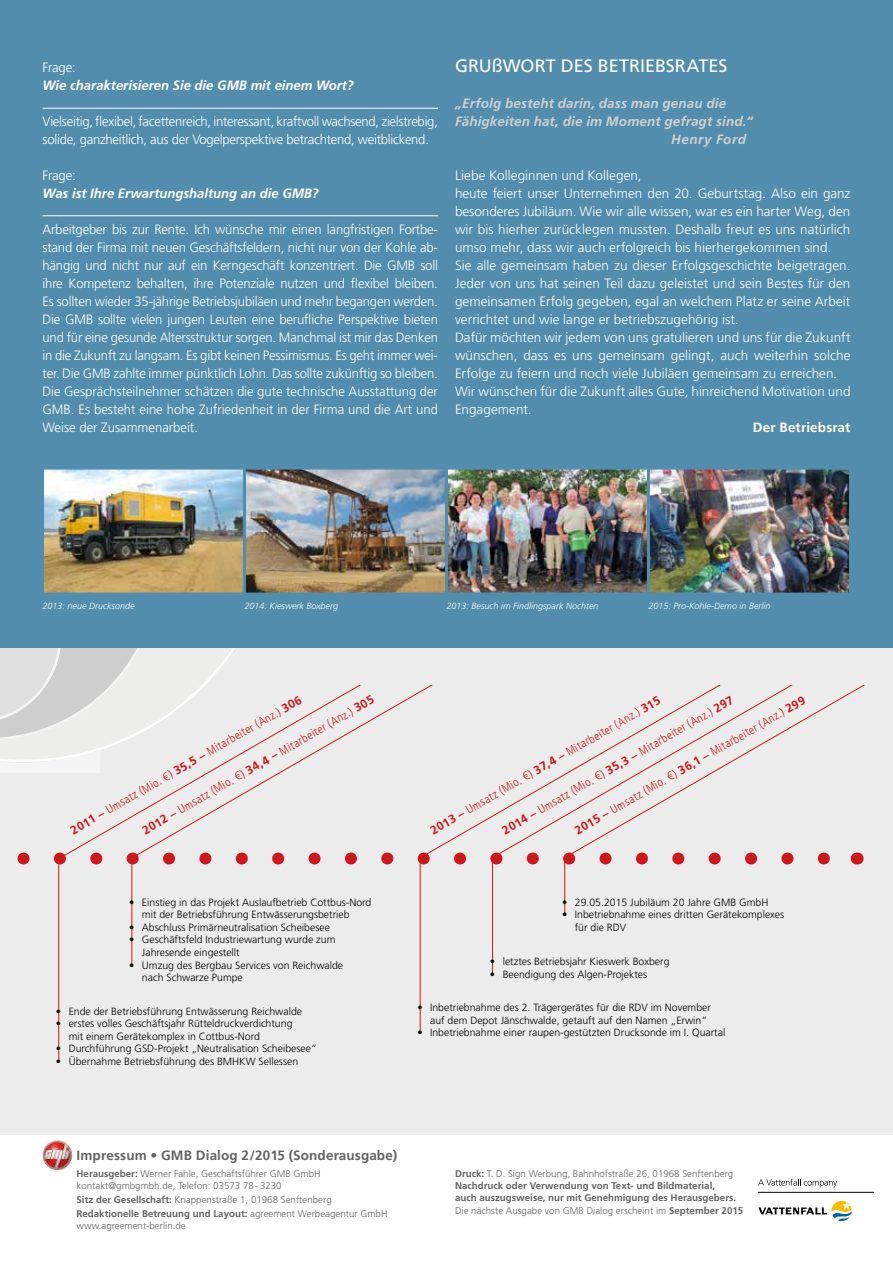
<style>
.page{position:relative;width:893px;height:1263px;background:#fff}
.page>*{position:absolute;margin:0;border:0;box-sizing:border-box;transform-origin:0 0}
.t1{font:18px "Frutiger LT Std";letter-spacing:-.005em;color:#fff}
.t2{font:300 13.5px/18px "Frutiger LT Std";color:#fff}
.t3{font:300 13.5px/18px "Frutiger LT Std";letter-spacing:-.02em;color:#fff}
.t4{font:italic 700 13.5px "Frutiger LT Std";color:#fff}
.t5{font:italic 700 13.5px "Frutiger LT Std";letter-spacing:.01em;color:#d0d0d0}
.t6{font:700 13.5px "Frutiger LT Std";letter-spacing:.01em;color:#646363}
.t7{font:700 13.5px "Frutiger LT Std";letter-spacing:.01em;color:#fff}
.t8{font:italic 700 13.5px "Frutiger LT Std";letter-spacing:.04em;color:#d0d0d0}
.t9{font:300 condensed 12px "Frutiger LT Std";color:#cd171a}
.t10{font:300 10.5px/12.6px "Frutiger LT Std";color:#000}
.t11{font:300 9.75px/11.7px "Frutiger LT Std";color:#646363}
.t12{font:700 9.75px/11.7px "Frutiger LT Std";color:#646363}
.t13{font:italic 300 9px "Frutiger LT Std";color:#fff}
.s1{font-weight:700;font-stretch:normal}
.s2{font-weight:400;font-stretch:condensed}
.s3{font-weight:700}
.s4{font-weight:300}
</style>
<div class="page">
<div style="left:0;top:0;width:893px;height:648px;background:#528dad"></div>
<div style="left:0;top:648px;width:893px;height:486px;background:#ececec"></div>
<svg style="left:0;top:648px;width:58px;height:114px"></svg>
<img style="left:45px;top:470px;width:803px;height:122px">
<div style="left:647px;top:466px;width:205px;height:130px;border:3px solid #528dad"></div>
<svg style="left:23px;top:852px;width:807px;height:12px"></svg>
<div style="left:243px;top:466px;width:205px;height:130px;border:3px solid #528dad"></div>
<div style="left:41px;top:466px;width:205px;height:130px;border:3px solid #528dad"></div>
<svg style="left:758px;top:1200px;width:94px;height:21px"></svg>
<svg style="left:758px;top:1179px;width:79px;height:8px"></svg>
<hr style="left:758px;top:1192px;width:115px;height:1px;background:#000">
<img style="left:43px;top:1140px;width:13px;height:23px">
<hr style="left:564px;top:858px;width:1px;height:56px;background:#cd171a">
<hr style="left:492px;top:858px;width:1px;height:116px;background:#cd171a">
<hr style="left:420px;top:858px;width:1px;height:175px;background:#cd171a">
<hr style="left:132px;top:858px;width:1px;height:107px;background:#cd171a">
<hr style="left:58px;top:858px;width:1px;height:203px;background:#cd171a">
<div style="left:445px;top:466px;width:205px;height:130px;border:3px solid #528dad"></div>
<hr style="left:43px;top:108px;width:395px;height:1px;background:#fff">
<hr style="left:43px;top:216px;width:395px;height:1px;background:#fff">
<svg style="left:58px;top:648px;width:72px;height:211px"></svg>
<svg style="left:130px;top:648px;width:288px;height:211px"></svg>
<svg style="left:418px;top:685px;width:72px;height:174px"></svg>
<svg style="left:490px;top:775px;width:72px;height:84px"></svg>
<svg style="left:562px;top:685px;width:303px;height:174px"></svg>
<div style="left:257px;top:648px;width:636px;height:36px;background:#ececec"></div>
<p class="t2" style="left:43px;top:59px;width:35px">Frage:</p>
<p class="t4" style="left:43px;top:77px;width:313px">Wie charakterisieren Sie die GMB mit einem Wort?</p>
<p class="t3" style="left:43px;top:113px;width:397px">Vielseitig, flexibel, facettenreich, interessant, kraftvoll wachsend, zielstrebig, solide, ganzheitlich, aus der Vogelperspektive betrachtend, weitblickend.</p>
<p class="t2" style="left:43px;top:167px;width:35px">Frage:</p>
<p class="t4" style="left:43px;top:185px;width:278px">Was ist Ihre Erwartungshaltung an die GMB?</p>
<p class="t2" style="left:43px;top:221px;width:397px;text-align:justify">Arbeitgeber bis zur Rente. Ich wünsche mir einen langfristigen Fortbe&shy;stand der Firma mit neuen Geschäftsfeldern, nicht nur von der Kohle ab&shy;hängig und nicht nur auf ein Kerngeschäft konzentriert. Die GMB soll ihre Kompetenz behalten, ihre Potenziale nutzen und flexibel bleiben.<br>Es sollten wieder 35-jährige Betriebsjubiläen und mehr begangen werden.<br>Die GMB sollte vielen jungen Leuten eine berufliche Perspektive bieten und für eine gesunde Altersstruktur sorgen. Manchmal ist mir das Denken in die Zukunft zu langsam. Es gibt keinen Pessimismus. Es geht immer wei&shy;ter. Die GMB zahlte immer pünktlich Lohn. Das sollte zukünftig so bleiben.<br>Die Gesprächsteilnehmer schätzen die gute technische Ausstattung der GMB. Es besteht eine hohe Zufriedenheit in der Firma und die Art und Weise der Zusammenarbeit.</p>
<h1 class="t1" style="left:455px;top:55px;width:274px">GRUßWORT DES BETRIEBSRATES</h1>
<p class="t5" style="left:455px;top:95px;width:273px">„Erfolg besteht darin, dass man genau die</p>
<p class="t5" style="left:455px;top:113px;width:299px">Fähigkeiten hat, die im Moment gefragt sind.“</p>
<p class="t8" style="left:671px;top:131px;width:77px">Henry Ford</p>
<p class="t2" style="left:455px;top:167px;width:397px">Liebe Kolleginnen und Kollegen,<br>heute feiert unser Unternehmen den 20. Geburtstag. Also ein ganz besonderes Jubiläum. Wie wir alle wissen, war es ein harter Weg, den wir bis hierher zurücklegen mussten. Deshalb freut es uns natürlich umso mehr, dass wir auch erfolgreich bis hierhergekommen sind.<br>Sie alle gemeinsam haben zu dieser Erfolgsgeschichte beigetragen.<br>Jeder von uns hat seinen Teil dazu geleistet und sein Bestes für den gemeinsamen Erfolg gegeben, egal an welchem Platz er seine Arbeit verrichtet und wie lange er betriebszugehörig ist.<br>Dafür möchten wir jedem von uns gratulieren und uns für die Zukunft wünschen, dass es uns gemeinsam gelingt, auch weiterhin solche Erfolge zu feiern und noch viele Jubiläen gemeinsam zu erreichen.<br>Wir wünschen für die Zukunft alles Gute, hinreichend Motivation und Engagement.</p>
<p class="t7" style="left:753px;top:419px;width:99px">Der Betriebsrat</p>
<p class="t13" style="left:43px;top:601px;width:94px">2013: neue Drucksonde</p>
<p class="t13" style="left:244px;top:601px;width:95px">2014: Kieswerk Boxberg</p>
<p class="t13" style="left:446px;top:601px;width:154px">2013: Besuch im Findlingspark Nochten</p>
<p class="t13" style="left:648px;top:601px;width:124px">2015: Pro-Kohle-Demo in Berlin</p>
<p class="t9" style="left:140px;top:825px;width:267px;rotate:-30deg"><span class="s1">2012 –</span> Umsatz (Mio. €) <span class="s1">34,4 –</span> Mitarbeiter (Anz.) <span class="s1">305</span></p>
<p class="t9" style="left:428px;top:825px;width:265px;rotate:-30deg"><span class="s1">2013 –</span> Umsatz (Mio. €) <span class="s1">37,4 –</span> Mitarbeiter (Anz.) <span class="s1">315</span></p>
<p class="t9" style="left:68px;top:825px;width:266px;rotate:-30deg"><span class="s1">2011 –</span> Umsatz (Mio. €) <span class="s1">35,5 –</span> Mitarbeiter (Anz.) <span class="s1">306</span></p>
<p class="t9" style="left:500px;top:825px;width:266px;rotate:-30deg"><span class="s1">2014 –</span> Umsatz (Mio. €) <span class="s1">35,3 –</span> Mitarbeiter (Anz.) <span class="s1">297</span></p>
<p class="t9" style="left:572px;top:825px;width:266px;rotate:-30deg"><span class="s1">2015 –</span> Umsatz (Mio. €) <span class="s1">36,1 –</span> Mitarbeiter (Anz.) <span class="s1">299</span></p>
<p class="t10" style="left:142px;top:896px;width:231px;text-indent:-13px">• Einstieg in das Projekt Auslaufbetrieb Cottbus-Nord mit der Betriebsführung Entwässerungsbetrieb</p>
<p class="t10" style="left:129px;top:921px;width:202px">• Abschluss Primärneutralisation Scheibesee</p>
<p class="t10" style="left:142px;top:934px;width:195px;text-indent:-13px">• Geschäftsfeld Industriewartung wurde zum<br>Jahresende eingestellt</p>
<p class="t10" style="left:142px;top:959px;width:203px;text-indent:-13px">• Umzug des Bergbau Services von Reichwalde nach Schwarze Pumpe</p>
<p class="t10" style="left:56px;top:1005px;width:248px">• Ende der Betriebsführung Entwässerung Reichwalde</p>
<p class="t10" style="left:69px;top:1017px;width:225px;text-indent:-13px">• erstes volles Geschäftsjahr Rütteldruckverdichtung mit einem Gerätekomplex in Cottbus-Nord</p>
<p class="t10" style="left:56px;top:1043px;width:262px">• Durchführung GSD-Projekt „Neutralisation Scheibesee“</p>
<p class="t10" style="left:56px;top:1055px;width:244px">• Übernahme Betriebsführung des BMHKW Sellessen</p>
<p class="t10" style="left:562px;top:896px;width:208px">• 29.05.2015 Jubiläum 20 Jahre GMB GmbH</p>
<p class="t10" style="left:575px;top:908px;width:211px;text-indent:-13px">• Inbetriebnahme eines dritten Gerätekomplexes für die RDV</p>
<p class="t10" style="left:490px;top:955px;width:181px">• letztes Betriebsjahr Kieswerk Boxberg</p>
<p class="t10" style="left:490px;top:968px;width:159px">• Beendigung des Algen-Projektes</p>
<p class="t10" style="left:430px;top:1001px;width:282px;text-indent:-13px">• Inbetriebnahme des 2. Trägergerätes für die RDV im November auf dem Depot Jänschwalde, getauft auf den Namen „Erwin“</p>
<p class="t10" style="left:417px;top:1026px;width:309px">• Inbetriebnahme einer raupen-gestützten Drucksonde im I. Quartal</p>
<p class="t6" style="left:77px;top:1147px;width:322px">Impressum <span class="s2">•</span> GMB Dialog 2/2015 (Sonderausgabe)</p>
<p class="t11" style="left:77px;top:1168px;width:246px"><span class="s3">Herausgeber:</span> Werner Fahle, Geschäftsführer GMB GmbH kontakt@gmbgmbh.de, Telefon: 03573 78- 3230</p>
<p class="t11" style="left:77px;top:1193px;width:312px;line-height:13.8px"><span class="s3">Sitz der Gesellschaft:</span> Knappenstraße 1, 01968 Senftenberg<br><span class="s3">Redaktionelle Betreuung und Layout:</span> agreement Werbeagentur GmbH</p>
<p class="t11" style="left:77px;top:1219px;width:111px">www.agreement-berlin.de</p>
<p class="t12" style="left:455px;top:1168px;width:283px">Druck: <span class="s4">T. D. Sign Werbung, Bahnhofstraße 26, 01968 Senftenberg<br></span>Nachdruck oder Verwendung von Text- und Bildmaterial, auch auszugsweise, nur mit Genehmigung des Herausgebers.</p>
<p class="t11" style="left:455px;top:1205px;width:290px">Die nächste Ausgabe von GMB Dialog erscheint im <span class="s3">September 2015</span></p>
</div>
